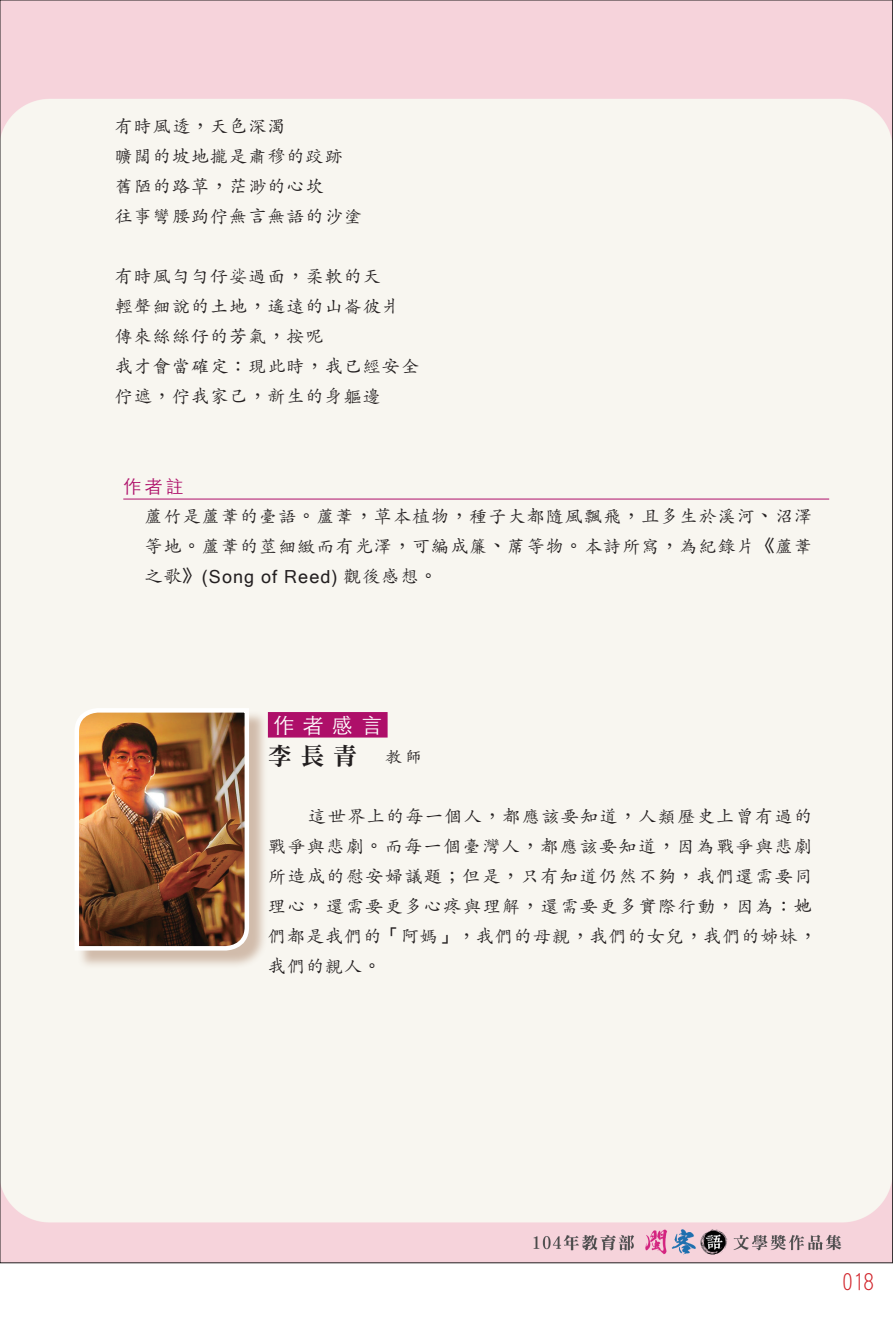
<style>
.page{position:relative;width:893px;height:1327px;background:#fff}
.page>*{position:absolute;margin:0;border:0;box-sizing:border-box;transform-origin:0 0}
.t1{font:24px "DFN Ming XB HK BF";color:#231f20}
.t2{font:300 21px "ST Heiti TC";color:#fff}
.t3{font:21px "DF Li Hei Lt WIN BF";color:#d1232a}
.t4{font:18px/30px "Adobe Kaiti Std";letter-spacing:.06em;color:#231f20}
.t5{font:18px/30px "Adobe Kaiti Std";letter-spacing:.085em;color:#231f20}
.t6{font:18px "Microsoft Sans Serif";letter-spacing:.06em;color:#231f20}
.t7{font:300 18px "ST Heiti TC";color:#ae0f69}
.s1{font-family:"DF Li Kai Shu Md WIN BF"}
.s2{font-family:"Adobe Kaiti Std"}
.s3{font-family:"Adobe Kaiti Std";font-size:16.5px}
</style>
<div class="page">
<img style="left:2px;top:2px;width:889px;height:1259px">
<hr style="left:123px;top:499px;width:706px;height:1px;background:#ae0f69">
<div style="left:268px;top:712px;width:120px;height:25px;background:#ae0f69"></div>
<div style="left:77px;top:710px;width:191px;height:259px;background:#89502b;opacity:.35"></div>
<img style="left:72px;top:706px;width:179px;height:247px">
<svg style="left:366px;top:762px;width:12px;height:1px"></svg>
<p class="t4" style="left:115px;top:111px;width:248px">有時風透<span class="s1">，</span>天色深濁<br>曠闊的坡地攏是肅穆的跤跡舊陋的路草<span class="s1">，</span>茫渺的心坎<br>往事彎腰跔佇無言無語的沙塗</p>
<p class="t4" style="left:115px;top:261px;width:306px">有時風勻勻仔娑過面<span class="s1">，</span>柔軟的天<br>輕聲細說的土地<span class="s1">，</span>遙遠的山崙彼爿傳來絲絲仔的芳氣<span class="s1">，</span>按呢<br>我才會當確定<span class="s1">：</span>現此時<span class="s1">，</span>我已經安全佇遮<span class="s1">，</span>佇我家己<span class="s1">，</span>新生的身軀邊</p>
<p class="t7" style="left:123px;top:470px;width:62px">作者註</p>
<p class="t4" style="left:145px;top:501px;width:669px">蘆竹是蘆葦的臺語<span class="s1">。</span>蘆葦<span class="s1">，</span>草本植物<span class="s1">，</span>種子大都隨風飄飛<span class="s1">，</span>且多生於溪河<span class="s1">、</span>沼澤等地<span class="s1">。</span>蘆葦的莖細緻而有光澤<span class="s1">，</span>可編成簾<span class="s1">、</span>蓆等物<span class="s1">。</span>本詩所寫<span class="s1">，</span>為紀錄片<span class="s1">《</span>蘆葦</p>
<p class="t6" style="left:145px;top:566px;width:294px"><span class="s2">之歌</span><span class="s1">》</span>(Song of Reed) <span class="s2">觀後感想</span><span class="s1">。</span></p>
<p class="t2" style="left:273px;top:707px;width:111px">作者感言</p>
<h1 class="t1" style="left:268px;top:743px;width:156px">李長青<span class="s3">　教師</span></h1>
<p class="t5" style="left:268px;top:801px;width:550px;text-indent:40px">這世界上的每一個人<span class="s1">，</span>都應該要知道<span class="s1">，</span>人類歷史上曾有過的戰爭與悲劇<span class="s1">。</span>而每一個臺灣人<span class="s1">，</span>都應該要知道<span class="s1">，</span>因為戰爭與悲劇所造成的慰安婦議題<span class="s1">；</span>但是<span class="s1">，</span>只有知道仍然不夠<span class="s1">，</span>我們還需要同理心<span class="s1">，</span>還需要更多心疼與理解<span class="s1">，</span>還需要更多實際行動<span class="s1">，</span>因為<span class="s1">：</span>她們都是我們的<span class="s1">「</span>阿媽<span class="s1">」，</span>我們的母親<span class="s1">，</span>我們的女兒<span class="s1">，</span>我們的姊妹<span class="s1">，</span>我們的親人<span class="s1">。</span></p>
<p class="t3" style="left:842px;top:1271px;width:33px">018</p>
</div>
